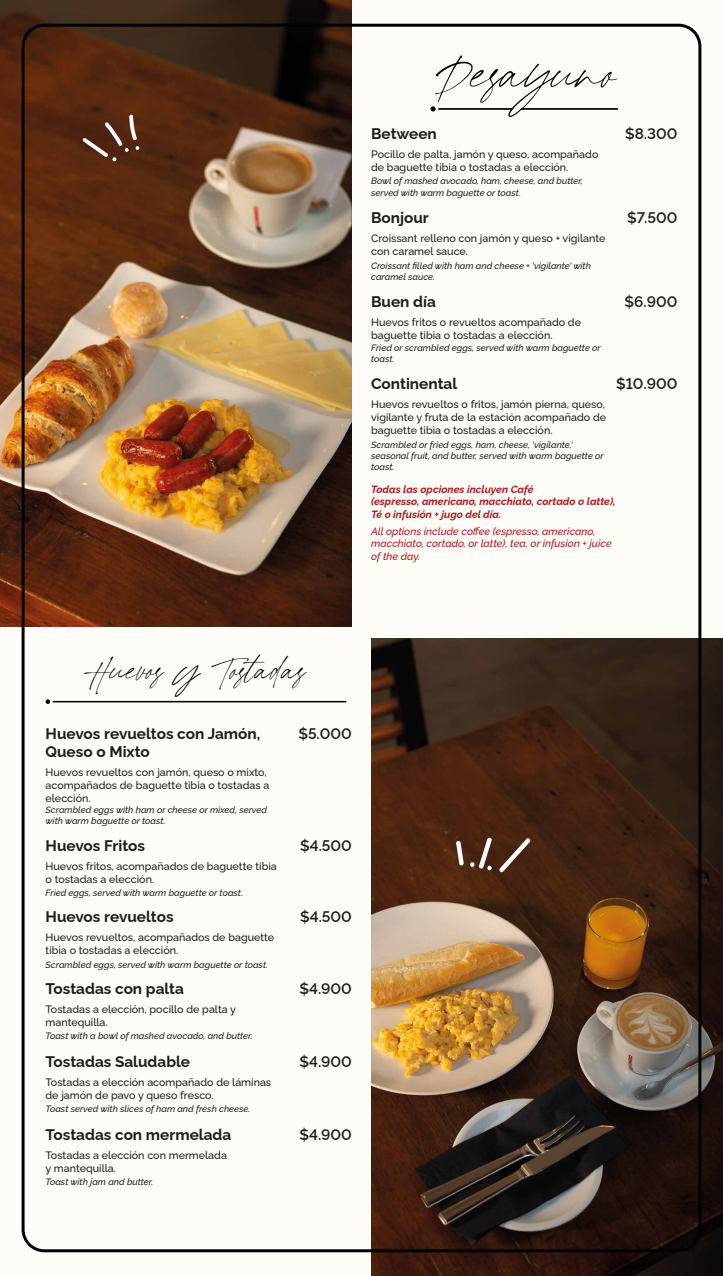
<style>
.page{position:relative;width:723px;height:1276px;background:#fefcf6}
.page>*{position:absolute;margin:0;border:0;box-sizing:border-box;transform-origin:0 0}
.t1{font:33.9px "Kallimata Script";color:#010101}
.t2{font:700 15.3px/18.5px "Raleway";color:#1d1d1b}
.t3{font:600 15.3px "Raleway";color:#1d1d1b}
.t4{font:500 10.8px/12.9px "Raleway";color:#1d1d1b}
.t5{font:italic 500 10.5px/12.6px "Raleway";color:#ac1923}
.t6{font:italic 700 10.5px/12.6px "Raleway";color:#ac1923}
.t7{font:italic 500 9.15px/11.1px "Raleway";color:#1d1d1b}
</style>
<div class="page">
<svg style="left:430px;top:55px;width:188px;height:62px"></svg>
<svg style="left:46px;top:699px;width:4px;height:5px"></svg>
<hr style="left:53px;top:701px;width:293px;height:1px;background:#010101">
<img style="left:0;top:0;width:352px;height:626px">
<img style="left:371px;top:638px;width:352px;height:638px">
<svg style="left:498px;top:837px;width:33px;height:36px"></svg>
<svg style="left:456px;top:836px;width:36px;height:34px"></svg>
<svg style="left:82px;top:114px;width:58px;height:47px;background:#68412e"></svg>
<h2 class="t2" style="left:371px;top:122px;width:67px">Between</h2>
<p class="t4" style="left:371px;top:146px;width:229px">Pocillo de palta, jamón y queso, acompañado de baguette tibia o tostadas a elección.</p>
<p class="t7" style="left:371px;top:175px;width:213px">Bowl of mashed avocado, ham, cheese, and butter, served with warm baguette or toast.</p>
<h2 class="t2" style="left:371px;top:207px;width:59px">Bonjour</h2>
<p class="t4" style="left:371px;top:231px;width:236px">Croissant relleno con jamón y queso + vigilante con caramel sauce.</p>
<p class="t7" style="left:371px;top:259px;width:221px">Croissant filled with ham and cheese + 'vigilante' with caramel sauce.</p>
<h2 class="t2" style="left:371px;top:291px;width:66px">Buen día</h2>
<p class="t4" style="left:371px;top:314px;width:211px">Huevos fritos o revueltos acompañado de baguette tibia o tostadas a elección.</p>
<p class="t7" style="left:371px;top:341px;width:231px">Fried or scrambled eggs, served with warm baguette or toast.</p>
<h2 class="t2" style="left:371px;top:373px;width:88px">Continental</h2>
<p class="t4" style="left:371px;top:396px;width:237px;text-align:justify">Huevos revueltos o fritos, jamón pierna, queso, vigilante y fruta de la estación acompañado de baguette tibia o tostadas a elección.</p>
<p class="t7" style="left:371px;top:438px;width:234px">Scrambled or fried eggs, ham, cheese, 'vigilante,' seasonal fruit, and butter, served with warm baguette or toast.</p>
<h2 class="t3" style="left:625px;top:121px;width:54px">$8.300</h2>
<h2 class="t3" style="left:627px;top:206px;width:52px">$7.500</h2>
<h2 class="t3" style="left:624px;top:289px;width:54px">$6.900</h2>
<h2 class="t3" style="left:616px;top:371px;width:63px">$10.900</h2>
<p class="t6" style="left:371px;top:481px;width:246px">Todas las opciones incluyen Café<br>(espresso, americano, macchiato, cortado o latte),<br>Té o infusión + jugo del día.</p>
<p class="t5" style="left:371px;top:523px;width:242px">All options include coffee (espresso, americano, macchiato, cortado, or latte), tea, or infusion + juice of the day.</p>
<h1 class="t1" style="left:84px;top:650px;width:221px">Huevos Y Tostadas</h1>
<h2 class="t2" style="left:46px;top:722px;width:216px">Huevos revueltos con Jamón,<br>Queso o Mixto</h2>
<p class="t4" style="left:46px;top:764px;width:225px">Huevos revueltos con jamón, queso o mixto, acompañados de baguette tibia o tostadas a elección.</p>
<p class="t7" style="left:46px;top:803px;width:223px">Scrambled eggs with ham or cheese or mixed, served with warm baguette or toast.</p>
<h2 class="t2" style="left:46px;top:834px;width:101px">Huevos Fritos</h2>
<p class="t4" style="left:46px;top:858px;width:233px">Huevos fritos, acompañados de baguette tibia o tostadas a elección.</p>
<p class="t7" style="left:46px;top:886px;width:199px">Fried eggs, served with warm baguette or toast.</p>
<h2 class="t2" style="left:46px;top:906px;width:129px">Huevos revueltos</h2>
<p class="t4" style="left:46px;top:929px;width:230px">Huevos revueltos, acompañados de baguette tibia o tostadas a elección.</p>
<p class="t7" style="left:46px;top:958px;width:224px">Scrambled eggs, served with warm baguette or toast.</p>
<h2 class="t2" style="left:46px;top:978px;width:140px">Tostadas con palta</h2>
<p class="t4" style="left:46px;top:1001px;width:192px">Tostadas a elección, pocillo de palta y mantequilla.</p>
<p class="t7" style="left:46px;top:1029px;width:208px">Toast with a bowl of mashed avocado, and butter.</p>
<h2 class="t2" style="left:46px;top:1050px;width:146px">Tostadas Saludable</h2>
<p class="t4" style="left:46px;top:1074px;width:227px">Tostadas a elección acompañado de láminas de jamón de pavo y queso fresco.</p>
<p class="t7" style="left:46px;top:1102px;width:206px">Toast served with slices of ham and fresh cheese.</p>
<h2 class="t2" style="left:46px;top:1123px;width:187px">Tostadas con mermelada</h2>
<p class="t4" style="left:46px;top:1147px;width:183px">Tostadas a elección con mermelada y mantequilla.</p>
<p class="t7" style="left:46px;top:1175px;width:109px">Toast with jam and butter.</p>
<h2 class="t3" style="left:298px;top:721px;width:55px">$5.000</h2>
<h2 class="t3" style="left:300px;top:833px;width:53px">$4.500</h2>
<h2 class="t3" style="left:300px;top:904px;width:53px">$4.500</h2>
<h2 class="t3" style="left:299px;top:976px;width:54px">$4.900</h2>
<h2 class="t3" style="left:299px;top:1049px;width:54px">$4.900</h2>
<h2 class="t3" style="left:299px;top:1122px;width:54px">$4.900</h2>
</div>
